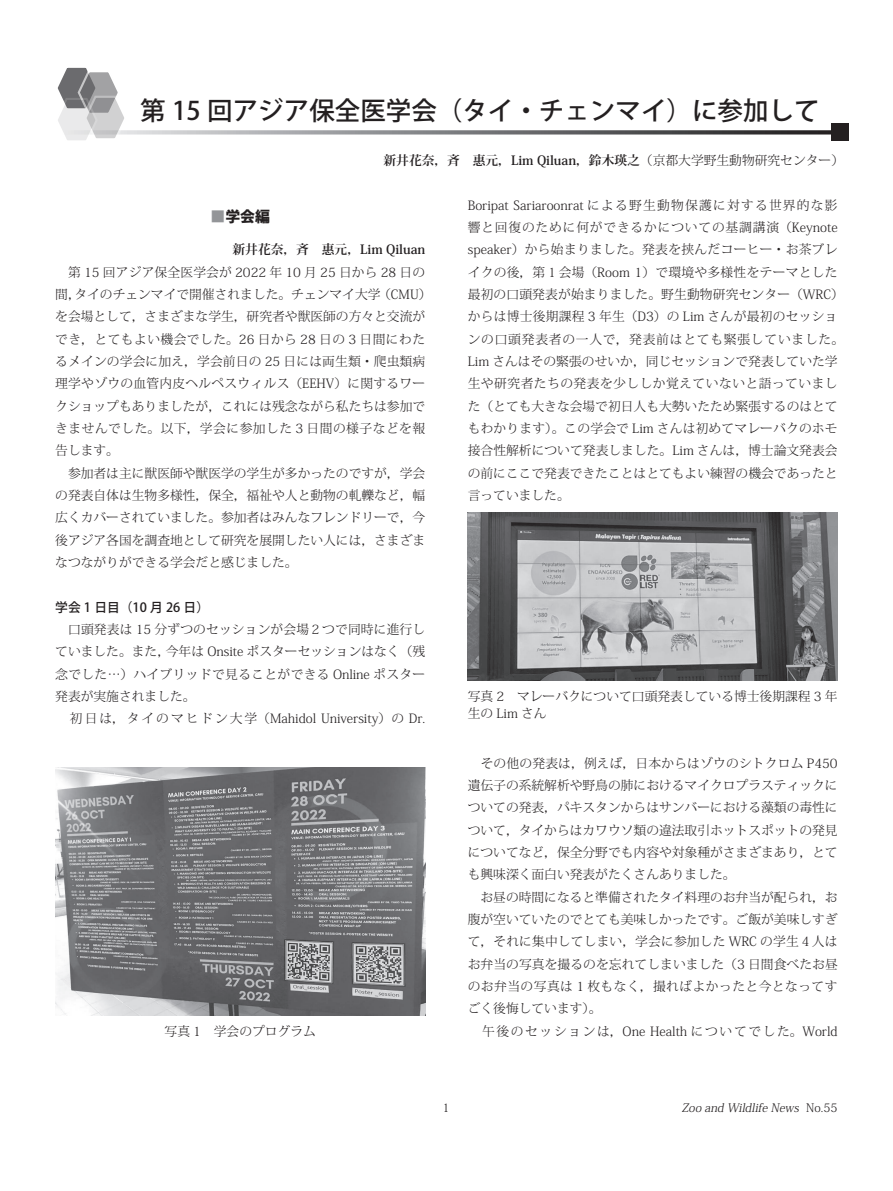
<style>
.page{position:relative;width:893px;height:1191px;background:#fff}
.page>*{position:absolute;margin:0;border:0;box-sizing:border-box;transform-origin:0 0}
.t1{font:500 25.5px "Koz Go Pro";color:#231f20}
.t2{font:800 14.85px "Koz Go Pro";color:#231f20}
.t3{font:300 12.75px/22.4px "Koz Min Pro";color:#231f20}
.t4{font:700 12.75px "Koz Min Pro";color:#231f20}
.t5{font:500 12.75px "Koz Go Pro";color:#231f20}
.t6{font:italic 300 11.7px "Koz Min Pro";color:#231f20}
.t7{font:300 11.7px "Koz Min Pro";color:#231f20}
.s1{font-weight:300}
.s2{color:#939598}
.s3{font-style:normal}
</style>
<div class="page">
<svg style="left:128px;top:130px;width:704px;height:4px;background:#808183"></svg>
<div style="left:832px;top:124px;width:17px;height:17px;background:#231f20"></div>
<svg style="left:57px;top:67px;width:71px;height:73px"></svg>
<img style="left:55px;top:767px;width:370px;height:248px">
<img style="left:468px;top:512px;width:370px;height:168px">
<h1 class="t1" style="left:140px;top:94px;width:681px">第 15 回アジア保全医学会（タイ・チェンマイ）に参加して</h1>
<p class="t4" style="left:367px;top:151px;width:478px"><span class="s1">　</span> 新井花奈，斉　惠元，Lim Qiluan，鈴木瑛之<span class="s1">（京都大学野生動物研究センター）</span></p>
<p class="t2" style="left:210px;top:206px;width:61px"><span class="s2">■</span>学会編</p>
<p class="t4" style="left:233px;top:240px;width:194px">新井花奈，斉　惠元，Lim Qiluan</p>
<p class="t3" style="left:55px;top:260px;width:378px">　第 15 回アジア保全医学会が 2022 年 10 月 25 日から 28 日の間，タイのチェンマイで開催されました。チェンマイ大学（CMU）を会場として，さまざまな学生，研究者や獣医師の方々と交流ができ，とてもよい機会でした。26 日から 28 日の 3 日間にわたるメインの学会に加え，学会前日の 25 日には両生類・爬虫類病理学やゾウの血管内皮ヘルペスウィルス（EEHV）に関するワークショップもありましたが，これには残念ながら私たちは参加できませんでした。以下，学会に参加した 3 日間の様子などを報告します。<br>　参加者は主に獣医師や獣医学の学生が多かったのですが，学会の発表自体は生物多様性，保全，福祉や人と動物の軋轢など，幅広くカバーされていました。参加者はみんなフレンドリーで，今後アジア各国を調査地として研究を展開したい人には，さまざまなつながりができる学会だと感じました。</p>
<p class="t5" style="left:55px;top:598px;width:162px">学会 1 日目（10 月 26 日）　</p>
<p class="t3" style="left:55px;top:617px;width:371px">　口頭発表は 15 分ずつのセッションが会場２つで同時に進行していました。また，今年は Onsite ポスターセッションはなく（残念でした…）ハイブリッドで見ることができる Online ポスター発表が実施されました。<br>　初日は，タイのマヒドン大学（Mahidol University）の Dr.</p>
<p class="t3" style="left:165px;top:1019px;width:153px">写真 1　学会のプログラム</p>
<p class="t3" style="left:468px;top:193px;width:378px">Boripat Sariaroonrat による野生動物保護に対する世界的な影響と回復のために何ができるかについての基調講演（Keynote speaker）から始まりました。発表を挟んだコーヒー・お茶ブレイクの後，第１会場（Room 1）で環境や多様性をテーマとした最初の口頭発表が始まりました。野生動物研究センター（WRC）からは博士後期課程 3 年生（D3）の Lim さんが最初のセッションの口頭発表者の一人で，発表前はとても緊張していました。Lim さんはその緊張のせいか，同じセッションで発表していた学生や研究者たちの発表を少ししか覚えていないと語っていました（とても大きな会場で初日人も大勢いたため緊張するのはとてもわかります）。この学会で Lim さんは初めてマレーバクのホモ接合性解析について発表しました。Lim さんは，博士論文発表会の前にここで発表できたことはとてもよい練習の機会であったと言っていました。</p>
<p class="t3" style="left:468px;top:687px;width:371px;line-height:17px">写真 2　マレーバクについて口頭発表している博士後期課程 3 年生の Lim さん</p>
<p class="t3" style="left:468px;top:751px;width:371px">　その他の発表は，例えば，日本からはゾウのシトクロム P450遺伝子の系統解析や野鳥の肺におけるマイクロプラスティックについての発表，パキスタンからはサンバーにおける藻類の毒性について，タイからはカワウソ類の違法取引ホットスポットの発見についてなど，保全分野でも内容や対象種がさまざまあり，とても興味深く面白い発表がたくさんありました。<br>　お昼の時間になると準備されたタイ料理のお弁当が配られ，お腹が空いていたのでとても美味しかったです。ご飯が美味しすぎて，それに集中してしまい，学会に参加した WRC の学生４人はお弁当の写真を撮るのを忘れてしまいました（3 日間食べたお昼のお弁当の写真は 1 枚もなく，撮ればよかったと今となってすごく後悔しています）。<br>　午後のセッションは，One Health についてでした。World</p>
<p class="t7" style="left:443px;top:1099px;width:9px">1</p>
<p class="t6" style="left:682px;top:1099px;width:157px">Zoo and Wildlife News <span class="s3">N o . 5 5</span></p>
</div>
